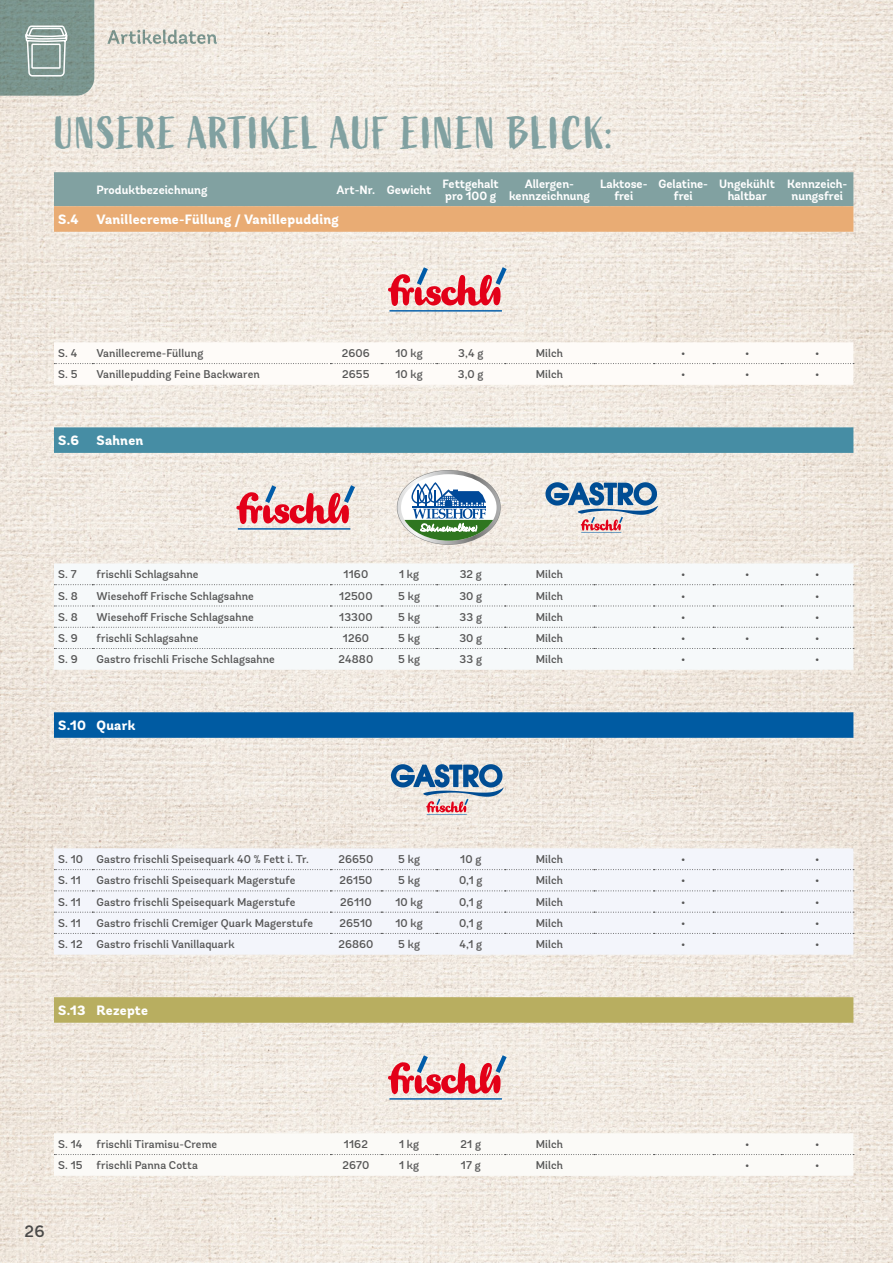
<style>
.page{position:relative;width:893px;height:1263px;background:#fff}
.page>*{position:absolute;margin:0;border:0;box-sizing:border-box;transform-origin:0 0}
.t1{font:45px "Active";letter-spacing:.03em;color:#81a1a1}
.t2{font:500 16.5px "Andes";color:#494948}
.t3{font:800 13.5px "Andes";letter-spacing:.02em;color:#fff}
.t4{font:700 12px/12px "Andes";color:#fff;text-align:center}
.t5{font:500 11.25px "Andes";letter-spacing:.01em;color:#565656}
</style>
<div class="page">
<img style="left:0;top:0;width:893px;height:1263px">
<svg style="left:391px;top:764px;width:113px;height:50px;background:#a3aec0"></svg>
<img style="left:0;top:0;width:94px;height:96px">
<img style="left:107px;top:30px;width:110px;height:14px">
<svg style="left:54px;top:172px;width:799px;height:60px;background:#aea68e"></svg>
<svg style="left:54px;top:427px;width:799px;height:26px;background:#498ea5"></svg>
<div style="left:54px;top:563px;width:799px;height:107px;background:#f6f9fa"></div>
<svg style="left:54px;top:712px;width:799px;height:26px;background:#045da3"></svg>
<div style="left:54px;top:848px;width:799px;height:107px;background:#f3f5fb"></div>
<svg style="left:54px;top:890px;width:800px;height:1px"></svg>
<svg style="left:54px;top:912px;width:800px;height:1px"></svg>
<svg style="left:54px;top:933px;width:800px;height:1px"></svg>
<svg style="left:54px;top:648px;width:800px;height:1px"></svg>
<svg style="left:54px;top:584px;width:800px;height:1px"></svg>
<svg style="left:54px;top:606px;width:800px;height:1px"></svg>
<svg style="left:54px;top:342px;width:800px;height:43px"></svg>
<svg style="left:54px;top:627px;width:800px;height:1px"></svg>
<svg style="left:54px;top:869px;width:800px;height:1px"></svg>
<svg style="left:54px;top:997px;width:799px;height:26px;background:#b9af62"></svg>
<svg style="left:54px;top:1133px;width:800px;height:43px"></svg>
<svg style="left:236px;top:485px;width:119px;height:45px;background:#de9aa0"></svg>
<svg style="left:545px;top:482px;width:113px;height:51px;background:#a5b0c2"></svg>
<svg style="left:397px;top:470px;width:103px;height:74px"></svg>
<svg style="left:388px;top:267px;width:119px;height:45px;background:#de9aa1"></svg>
<svg style="left:25px;top:25px;width:44px;height:52px;background:#9eb1ac"></svg>
<svg style="left:388px;top:1055px;width:119px;height:45px;background:#de9aa1"></svg>
<h1 class="t1" style="left:55px;top:108px;width:560px">UNSERE ARTIKEL AUF EINEN BLICK:</h1>
<p class="t4" style="left:97px;top:184px;width:112px">Produktbezeichnung</p>
<p class="t4" style="left:337px;top:184px;width:96px">Art-Nr. Gewicht</p>
<p class="t4" style="left:443px;top:178px;width:58px;text-align:left">Fettgehalt pro 100 g</p>
<p class="t4" style="left:509px;top:178px;width:82px">Allergen&shy;kennzeichnung</p>
<p class="t4" style="left:600px;top:178px;width:49px">Laktose&shy;frei</p>
<p class="t4" style="left:658px;top:178px;width:51px">Gelatine&shy;frei</p>
<p class="t4" style="left:719px;top:178px;width:57px">Ungekühlt haltbar</p>
<p class="t4" style="left:787px;top:178px;width:62px">Kennzeich&shy;nungsfrei</p>
<p class="t3" style="left:58px;top:211px;width:22px">S.4</p>
<p class="t3" style="left:97px;top:211px;width:244px">Vanillecreme-Füllung / Vanillepudding</p>
<p class="t5" style="left:58px;top:346px;width:21px">S. 4</p>
<p class="t5" style="left:97px;top:346px;width:108px">Vanillecreme-Füllung</p>
<p class="t5" style="left:342px;top:346px;width:30px">2606</p>
<p class="t5" style="left:395px;top:346px;width:29px">10 kg</p>
<p class="t5" style="left:458px;top:346px;width:27px">3,4 g</p>
<p class="t5" style="left:536px;top:346px;width:29px">Milch</p>
<p class="t5" style="left:681px;top:346px;width:6px">•</p>
<p class="t5" style="left:745px;top:346px;width:6px">•</p>
<p class="t5" style="left:815px;top:346px;width:6px">•</p>
<p class="t5" style="left:58px;top:368px;width:21px">S. 5</p>
<p class="t5" style="left:97px;top:368px;width:165px">Vanillepudding Feine Backwaren</p>
<p class="t5" style="left:342px;top:368px;width:29px">2655</p>
<p class="t5" style="left:395px;top:368px;width:29px">10 kg</p>
<p class="t5" style="left:458px;top:368px;width:27px">3,0 g</p>
<p class="t5" style="left:536px;top:368px;width:29px">Milch</p>
<p class="t5" style="left:681px;top:368px;width:6px">•</p>
<p class="t5" style="left:745px;top:368px;width:6px">•</p>
<p class="t5" style="left:815px;top:368px;width:6px">•</p>
<p class="t3" style="left:58px;top:432px;width:22px">S.6</p>
<p class="t3" style="left:97px;top:432px;width:48px">Sahnen</p>
<p class="t5" style="left:58px;top:567px;width:20px">S. 7</p>
<p class="t5" style="left:97px;top:567px;width:103px">frischli Schlagsahne</p>
<p class="t5" style="left:344px;top:567px;width:26px">1160</p>
<p class="t5" style="left:399px;top:567px;width:22px">1 kg</p>
<p class="t5" style="left:460px;top:567px;width:24px">32 g</p>
<p class="t5" style="left:536px;top:567px;width:29px">Milch</p>
<p class="t5" style="left:681px;top:567px;width:6px">•</p>
<p class="t5" style="left:745px;top:567px;width:6px">•</p>
<p class="t5" style="left:815px;top:567px;width:6px">•</p>
<p class="t5" style="left:58px;top:589px;width:21px">S. 8</p>
<p class="t5" style="left:97px;top:589px;width:159px">Wiesehoff Frische Schlagsahne</p>
<p class="t5" style="left:339px;top:589px;width:35px">12500</p>
<p class="t5" style="left:398px;top:589px;width:23px">5 kg</p>
<p class="t5" style="left:459px;top:589px;width:24px">30 g</p>
<p class="t5" style="left:536px;top:589px;width:29px">Milch</p>
<p class="t5" style="left:681px;top:589px;width:6px">•</p>
<p class="t5" style="left:815px;top:589px;width:6px">•</p>
<p class="t5" style="left:58px;top:610px;width:21px">S. 8</p>
<p class="t5" style="left:97px;top:610px;width:159px">Wiesehoff Frische Schlagsahne</p>
<p class="t5" style="left:339px;top:610px;width:35px">13300</p>
<p class="t5" style="left:398px;top:610px;width:23px">5 kg</p>
<p class="t5" style="left:460px;top:610px;width:24px">33 g</p>
<p class="t5" style="left:536px;top:610px;width:29px">Milch</p>
<p class="t5" style="left:681px;top:610px;width:6px">•</p>
<p class="t5" style="left:815px;top:610px;width:6px">•</p>
<p class="t5" style="left:58px;top:631px;width:21px">S. 9</p>
<p class="t5" style="left:97px;top:631px;width:103px">frischli Schlagsahne</p>
<p class="t5" style="left:343px;top:631px;width:28px">1260</p>
<p class="t5" style="left:398px;top:631px;width:23px">5 kg</p>
<p class="t5" style="left:459px;top:631px;width:24px">30 g</p>
<p class="t5" style="left:536px;top:631px;width:29px">Milch</p>
<p class="t5" style="left:681px;top:631px;width:6px">•</p>
<p class="t5" style="left:745px;top:631px;width:6px">•</p>
<p class="t5" style="left:815px;top:631px;width:6px">•</p>
<p class="t5" style="left:58px;top:652px;width:21px">S. 9</p>
<p class="t5" style="left:97px;top:652px;width:180px">Gastro frischli Frische Schlagsahne</p>
<p class="t5" style="left:339px;top:652px;width:36px">24880</p>
<p class="t5" style="left:398px;top:652px;width:23px">5 kg</p>
<p class="t5" style="left:460px;top:652px;width:24px">33 g</p>
<p class="t5" style="left:536px;top:652px;width:29px">Milch</p>
<p class="t5" style="left:681px;top:652px;width:6px">•</p>
<p class="t5" style="left:815px;top:652px;width:6px">•</p>
<p class="t3" style="left:58px;top:717px;width:79px">S.10 Quark</p>
<p class="t5" style="left:58px;top:852px;width:252px">S. 10 Gastro frischli Speisequark 40 % Fett i. Tr.</p>
<p class="t5" style="left:338px;top:852px;width:36px">26650</p>
<p class="t5" style="left:398px;top:852px;width:23px">5 kg</p>
<p class="t5" style="left:460px;top:852px;width:23px">10 g</p>
<p class="t5" style="left:536px;top:852px;width:29px">Milch</p>
<p class="t5" style="left:681px;top:852px;width:6px">•</p>
<p class="t5" style="left:815px;top:852px;width:6px">•</p>
<p class="t5" style="left:58px;top:874px;width:24px">S. 11</p>
<p class="t5" style="left:97px;top:874px;width:201px">Gastro frischli Speisequark Magerstufe</p>
<p class="t5" style="left:339px;top:874px;width:35px">26150</p>
<p class="t5" style="left:398px;top:874px;width:23px">5 kg</p>
<p class="t5" style="left:459px;top:874px;width:25px">0,1 g</p>
<p class="t5" style="left:536px;top:874px;width:29px">Milch</p>
<p class="t5" style="left:681px;top:874px;width:6px">•</p>
<p class="t5" style="left:815px;top:874px;width:6px">•</p>
<p class="t5" style="left:58px;top:895px;width:24px">S. 11</p>
<p class="t5" style="left:97px;top:895px;width:201px">Gastro frischli Speisequark Magerstufe</p>
<p class="t5" style="left:340px;top:895px;width:33px">26110</p>
<p class="t5" style="left:395px;top:895px;width:29px">10 kg</p>
<p class="t5" style="left:459px;top:895px;width:25px">0,1 g</p>
<p class="t5" style="left:536px;top:895px;width:29px">Milch</p>
<p class="t5" style="left:681px;top:895px;width:6px">•</p>
<p class="t5" style="left:815px;top:895px;width:6px">•</p>
<p class="t5" style="left:58px;top:916px;width:24px">S. 11</p>
<p class="t5" style="left:97px;top:916px;width:218px">Gastro frischli Cremiger Quark Magerstufe</p>
<p class="t5" style="left:339px;top:916px;width:35px">26510</p>
<p class="t5" style="left:395px;top:916px;width:29px">10 kg</p>
<p class="t5" style="left:459px;top:916px;width:25px">0,1 g</p>
<p class="t5" style="left:536px;top:916px;width:29px">Milch</p>
<p class="t5" style="left:681px;top:916px;width:6px">•</p>
<p class="t5" style="left:815px;top:916px;width:6px">•</p>
<p class="t5" style="left:58px;top:937px;width:178px">S. 12 Gastro frischli Vanillaquark</p>
<p class="t5" style="left:338px;top:937px;width:37px">26860</p>
<p class="t5" style="left:398px;top:937px;width:23px">5 kg</p>
<p class="t5" style="left:459px;top:937px;width:24px">4,1 g</p>
<p class="t5" style="left:536px;top:937px;width:29px">Milch</p>
<p class="t5" style="left:681px;top:937px;width:6px">•</p>
<p class="t5" style="left:815px;top:937px;width:6px">•</p>
<p class="t3" style="left:58px;top:1002px;width:91px">S.13 Rezepte</p>
<p class="t5" style="left:58px;top:1137px;width:160px">S. 14 frischli Tiramisu-Creme</p>
<p class="t5" style="left:344px;top:1137px;width:25px">1162</p>
<p class="t5" style="left:399px;top:1137px;width:22px">1 kg</p>
<p class="t5" style="left:460px;top:1137px;width:22px">21 g</p>
<p class="t5" style="left:536px;top:1137px;width:29px">Milch</p>
<p class="t5" style="left:745px;top:1137px;width:6px">•</p>
<p class="t5" style="left:815px;top:1137px;width:6px">•</p>
<p class="t5" style="left:58px;top:1158px;width:141px">S. 15 frischli Panna Cotta</p>
<p class="t5" style="left:342px;top:1158px;width:29px">2670</p>
<p class="t5" style="left:399px;top:1158px;width:22px">1 kg</p>
<p class="t5" style="left:461px;top:1158px;width:21px">17 g</p>
<p class="t5" style="left:536px;top:1158px;width:29px">Milch</p>
<p class="t5" style="left:745px;top:1158px;width:6px">•</p>
<p class="t5" style="left:815px;top:1158px;width:6px">•</p>
<h2 class="t2" style="left:24px;top:1221px;width:22px">26</h2>
</div>
